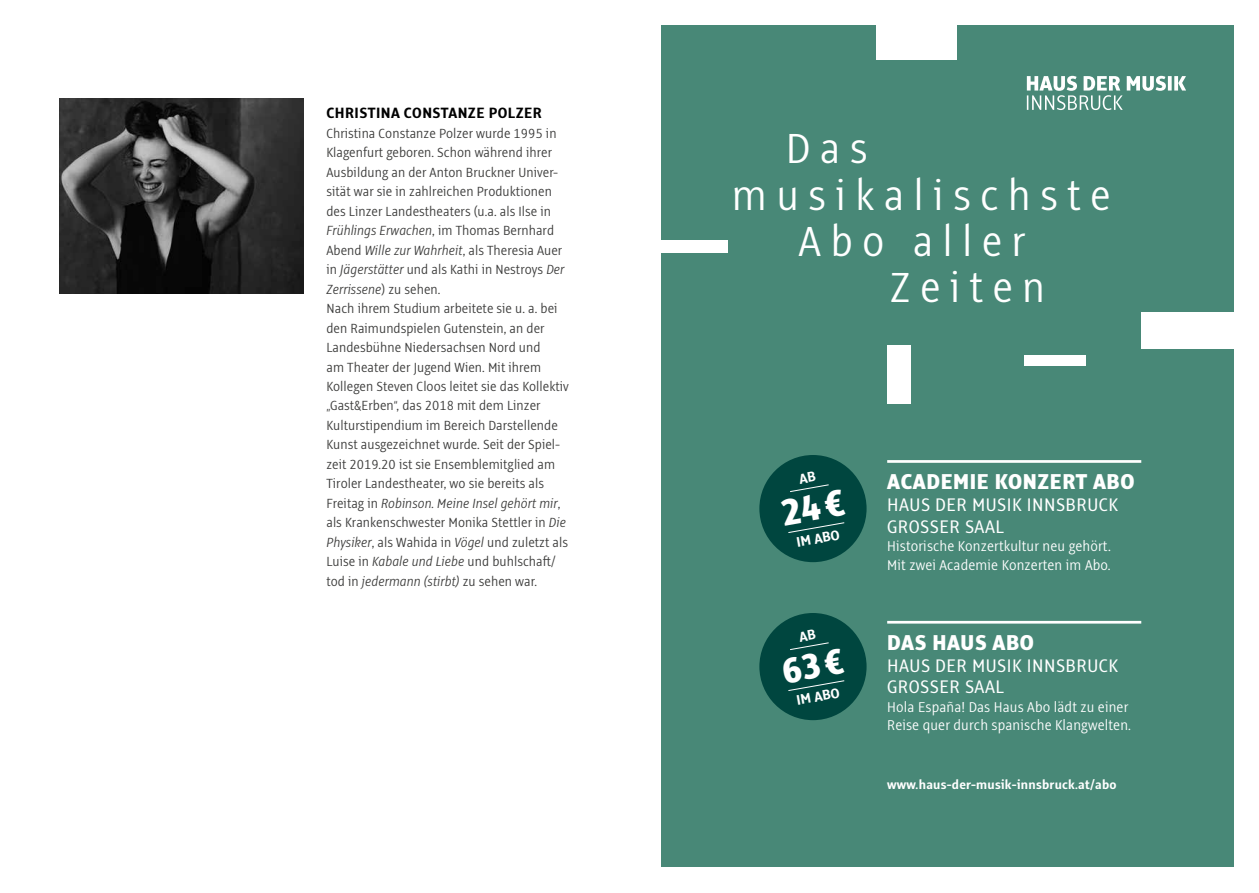
<style>
.page{position:relative;width:1259px;height:893px;background:#fff}
.page>*{position:absolute;margin:0;border:0;box-sizing:border-box;transform-origin:0 0}
.t1{font:300 46.5px "Alto Con";letter-spacing:.2em;color:#fff}
.t2{font:800 23.25px "Alto Con";letter-spacing:.025em;color:#fff}
.t3{font:20.1px/21.8px "Alto Con Normal";letter-spacing:.025em;color:#fff}
.t4{font:700 16.5px "Alto Con";letter-spacing:.025em;color:#000}
.t5{font:300 15.6px/18.6px "Alto Con";letter-spacing:.01em;color:#fff}
.t6{font:700 15.45px "Alto Con";color:#fff}
.t7{font:300 14.7px/19.5px "Alto Con";letter-spacing:.005em;color:#3c3c3b}
.t8{font:700 13.95px "Alto Con";letter-spacing:.02em;color:#fff}
.s1{font-style:italic}
</style>
<div class="page">
<div style="left:661px;top:26px;width:572px;height:841px;background:#488877"></div>
<svg style="left:1027px;top:76px;width:159px;height:34px"></svg>
<hr style="left:887px;top:460px;width:254px;height:3px;background:#fff">
<hr style="left:887px;top:621px;width:254px;height:3px;background:#fff">
<div style="left:759px;top:455px;width:107px;height:107px;background:#00463f;border-radius:50%"></div>
<div style="left:759px;top:613px;width:107px;height:107px;background:#00463f;border-radius:50%"></div>
<div style="left:877px;top:26px;width:80px;height:34px;background:#fff"></div>
<div style="left:1141px;top:312px;width:92px;height:36px;background:#fff"></div>
<div style="left:1024px;top:355px;width:61px;height:11px;background:#fff"></div>
<div style="left:661px;top:240px;width:67px;height:12px;background:#fff"></div>
<div style="left:887px;top:345px;width:23px;height:59px;background:#fff"></div>
<img style="left:60px;top:99px;width:243px;height:195px">
<svg style="left:788px;top:484px;width:57px;height:49px"></svg>
<svg style="left:788px;top:642px;width:57px;height:49px"></svg>
<p class="t4" style="left:326px;top:103px;width:217px">CHRISTINA CONSTANZE POLZER</p>
<p class="t7" style="left:326px;top:123px;width:244px">Christina Constanze Polzer wurde 1995 in Klagenfurt geboren. Schon während ihrer Ausbildung an der Anton Bruckner Univer&shy;sität war sie in zahlreichen Produktionen des Linzer Landestheaters (u.a. als Ilse in <span class="s1">Frühlings Erwachen</span>, im Thomas Bernhard Abend <span class="s1">Wille zur Wahrheit</span>, als Theresia Auer in <span class="s1">Jägerstätter</span> und als Kathi in Nestroys <span class="s1">Der Zerrissene</span>) zu sehen.<br>Nach ihrem Studium arbeitete sie u. a. bei den Raimundspielen Gutenstein, an der Landesbühne Niedersachsen Nord und<br>am Theater der Jugend Wien. Mit ihrem Kollegen Steven Cloos leitet sie das Kollektiv „Gast&amp;Erben“, das 2018 mit dem Linzer Kulturstipendium im Bereich Darstellende Kunst ausgezeichnet wurde. Seit der Spiel&shy;zeit 2019.20 ist sie Ensemblemitglied am Tiroler Landestheater, wo sie bereits als Freitag in <span class="s1">Robinson. Meine Insel gehört mir</span>, als Krankenschwester Monika Stettler in <span class="s1">Die Physiker</span>, als Wahida in <span class="s1">Vögel</span> und zuletzt als Luise in <span class="s1">Kabale und Liebe</span> und buhlschaft/ tod in <span class="s1">jedermann (stirbt)</span> zu sehen war.</p>
<h1 class="t1" style="left:786px;top:119px;width:83px">Das</h1>
<h1 class="t1" style="left:732px;top:166px;width:380px">musikalischste</h1>
<h1 class="t1" style="left:798px;top:212px;width:228px">Abo aller</h1>
<h1 class="t1" style="left:890px;top:259px;width:157px">Zeiten</h1>
<p class="t6" style="left:795px;top:533px;width:45px;rotate:-10deg">IM ABO</p>
<p class="t6" style="left:795px;top:691px;width:45px;rotate:-10deg">IM ABO</p>
<h2 class="t2" style="left:887px;top:467px;width:249px">ACADEMIE KONZERT ABO</h2>
<h3 class="t3" style="left:887px;top:494px;width:232px">HAUS DER MUSIK INNSBRUCK<br>GROSSER SAAL</h3>
<p class="t5" style="left:887px;top:537px;width:225px">Historische Konzertkultur neu gehört.<br>Mit zwei Academie Konzerten im Abo.</p>
<h2 class="t2" style="left:887px;top:628px;width:148px">DAS HAUS ABO</h2>
<h3 class="t3" style="left:887px;top:654px;width:232px">HAUS DER MUSIK INNSBRUCK<br>GROSSER SAAL</h3>
<p class="t5" style="left:887px;top:698px;width:245px">Hola España! Das Haus Abo lädt zu einer<br>Reise quer durch spanische Klangwelten.</p>
<p class="t8" style="left:887px;top:775px;width:231px">www.haus-der-musik-innsbruck.at/abo</p>
</div>
